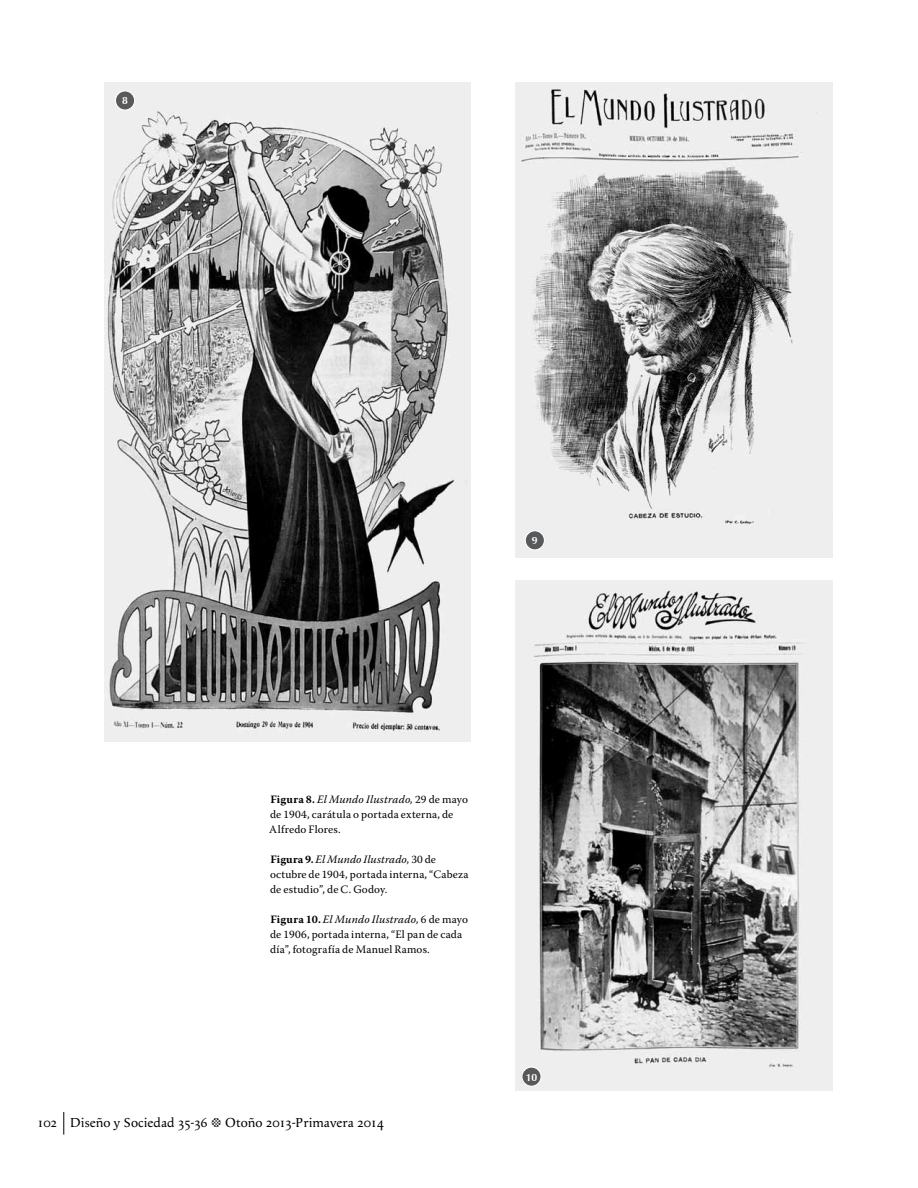
<style>
.page{position:relative;width:918px;height:1188px;background:#fff}
.page>*{position:absolute;margin:0;border:0;box-sizing:border-box;transform-origin:0 0}
.t1{font:13.5px "Apolline";color:#000}
.t2{font:11.25px/15px "Warnock Pro";letter-spacing:.02em;color:#000}
.t3{font:700 10.5px "Zapf Humanist 601 BT";color:#fff}
.s1{font-weight:700}
.s2{font-style:italic}
</style>
<div class="page">
<svg style="left:63px;top:1112px;width:1px;height:23px"></svg>
<img style="left:105px;top:83px;width:365px;height:659px">
<img style="left:515px;top:580px;width:318px;height:510px">
<img style="left:515px;top:83px;width:318px;height:475px">
<div style="left:115px;top:91px;width:20px;height:19px;background:#58595b;border-radius:50%"></div>
<div style="left:115px;top:90px;width:20px;height:21px;border:1px solid #fff;border-radius:50%"></div>
<div style="left:525px;top:531px;width:19px;height:19px;background:#58595b;border-radius:50%"></div>
<div style="left:525px;top:530px;width:20px;height:21px;border:1px solid #fff;border-radius:50%"></div>
<div style="left:522px;top:1067px;width:19px;height:19px;background:#58595b;border-radius:50%"></div>
<div style="left:521px;top:1067px;width:21px;height:20px;border:1px solid #fff;border-radius:50%"></div>
<p class="t3" style="left:122px;top:94px;width:7px">8</p>
<p class="t3" style="left:532px;top:534px;width:7px">9</p>
<p class="t2" style="left:269px;top:791px;width:200px"><span class="s1">Figura 8.</span> <span class="s2">El Mundo Ilustrado,</span> 29 de mayo de 1904, carátula o portada externa, de<br>Alfredo Flores.</p>
<p class="t2" style="left:270px;top:851px;width:200px"><span class="s1">Figura 9.</span> <span class="s2">El Mundo Ilustrado,</span> 30 de octubre de 1904, portada interna, “Cabeza de estudio”, de C. Godoy.</p>
<p class="t2" style="left:270px;top:911px;width:199px"><span class="s1">Figura 10.</span> <span class="s2">El Mundo Ilustrado,</span> 6 de mayo de 1906, portada interna, “El pan de cada día”, fotografía de Manuel Ramos.</p>
<p class="t1" style="left:37px;top:1115px;width:172px">102 Diseño y Sociedad 35-36</p>
<p class="t1" style="left:225px;top:1115px;width:160px">Otoño 2013-Primavera 2014</p>
<p class="t3" style="left:526px;top:1071px;width:13px">10</p>
</div>
